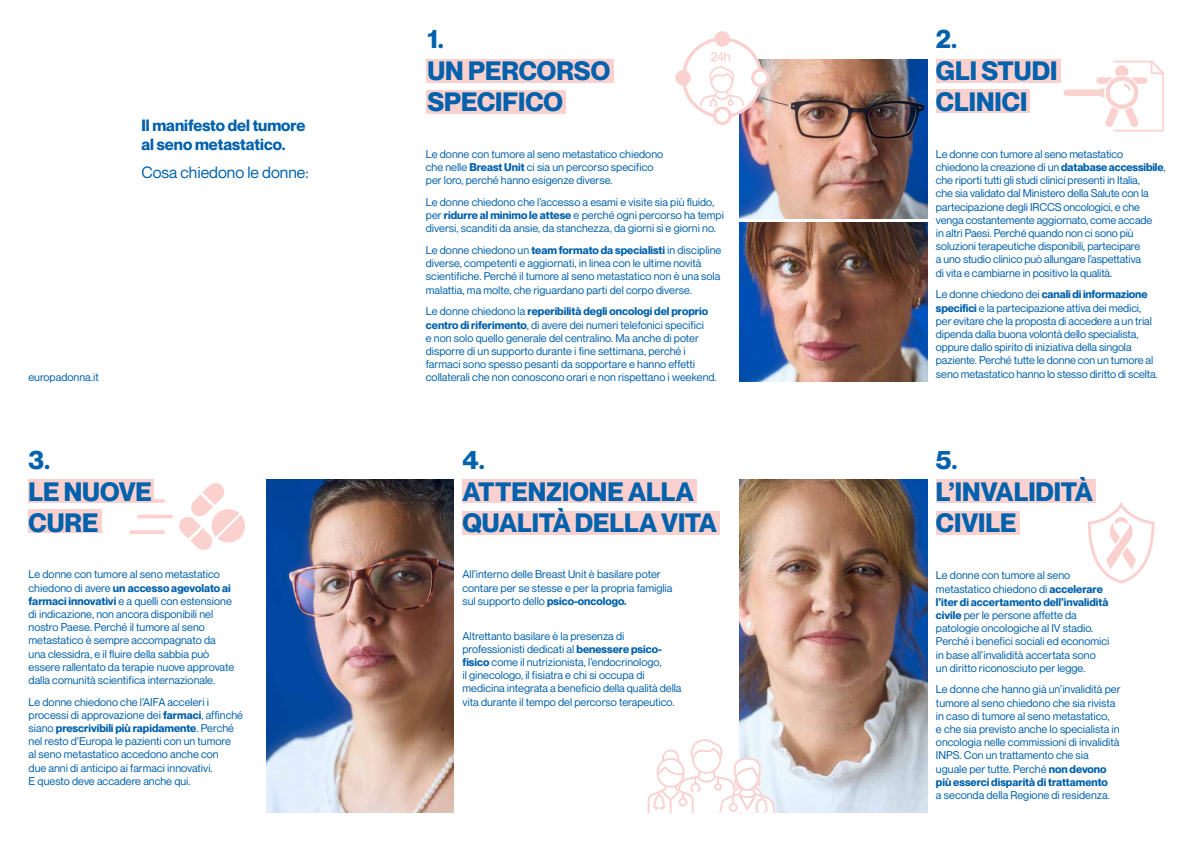
<style>
.page{position:relative;width:1191px;height:842px;background:#fff}
.page>*{position:absolute;margin:0;border:0;box-sizing:border-box;transform-origin:0 0}
.t1{font:700 26px/31.2px "Neue Montreal";color:#0061ac}
.t2{font:700 16px/19.2px "Neue Montreal";color:#0061ac}
.t3{font:16px "Neue Montreal";color:#0061ac}
.t4{font:11px/13.2px "Neue Montreal";color:#0061ac}
.s1{font-weight:700}
</style>
<div class="page">
<img style="left:739px;top:60px;width:188px;height:158px">
<img style="left:739px;top:223px;width:188px;height:158px">
<img style="left:739px;top:480px;width:188px;height:333px">
<img style="left:266px;top:480px;width:187px;height:333px">
<div style="left:426px;top:59px;width:187px;height:23px;background:#fad1ce"></div>
<div style="left:426px;top:90px;width:139px;height:23px;background:#fad1ce"></div>
<div style="left:936px;top:60px;width:124px;height:23px;background:#fad1ce"></div>
<div style="left:936px;top:90px;width:93px;height:23px;background:#fad1ce"></div>
<div style="left:1063px;top:90px;width:40px;height:6px;background:#fad1ce;border-radius:3px"></div>
<svg style="left:1096px;top:61px;width:67px;height:71px"></svg>
<svg style="left:179px;top:483px;width:66px;height:67px"></svg>
<hr style="left:137px;top:515px;width:36px;height:3px;background:#fad1ce;border-radius:2px">
<hr style="left:129px;top:499px;width:36px;height:4px;background:#fad1ce;border-radius:2px">
<svg style="left:129px;top:530px;width:36px;height:4px"></svg>
<div style="left:28px;top:480px;width:125px;height:23px;background:#fad1ce"></div>
<div style="left:28px;top:510px;width:74px;height:23px;background:#fad1ce"></div>
<div style="left:936px;top:480px;width:159px;height:23px;background:#fad1ce"></div>
<div style="left:936px;top:511px;width:83px;height:23px;background:#fad1ce"></div>
<svg style="left:647px;top:739px;width:128px;height:74px"></svg>
<svg style="left:1088px;top:502px;width:66px;height:81px"></svg>
<div style="left:714px;top:31px;width:16px;height:16px;background:#fad1ce;border-radius:50%"></div>
<div style="left:675px;top:70px;width:16px;height:16px;background:#fad1ce;border-radius:50%"></div>
<svg style="left:682px;top:37px;width:88px;height:88px"></svg>
<div style="left:462px;top:479px;width:235px;height:23px;background:#fad1ce"></div>
<div style="left:462px;top:511px;width:257px;height:23px;background:#fad1ce"></div>
<h2 class="t2" style="left:141px;top:115px;width:166px">Il manifesto del tumore al seno metastatico.</h2>
<h2 class="t3" style="left:141px;top:162px;width:169px">Cosa chiedono le donne:</h2>
<p class="t4" style="left:28px;top:371px;width:72px">europadonna.it</p>
<h1 class="t1" style="left:29px;top:444px;width:125px">3.<br>LE NUOVE<br>CURE</h1>
<p class="t4" style="left:29px;top:568px;width:207px">Le donne con tumore al seno metastatico chiedono di avere <span class="s1">un accesso agevolato ai farmaci innovativi</span> e a quelli con estensione di indicazione, non ancora disponibili nel nostro Paese. Perché il tumore al seno metastatico è sempre accompagnato da una clessidra, e il fluire della sabbia può essere rallentato da terapie nuove approvate dalla comunità scientifica internazionale.</p>
<p class="t4" style="left:29px;top:695px;width:216px">Le donne chiedono che l’AIFA acceleri i processi di approvazione dei <span class="s1">farmaci</span>, affinché siano <span class="s1">prescrivibili più rapidamente</span>. Perché nel resto d’Europa le pazienti con un tumore<br>al seno metastatico accedono anche con<br>due anni di anticipo ai farmaci innovativi.<br>E questo deve accadere anche qui.</p>
<h1 class="t1" style="left:427px;top:24px;width:184px">1.<br>UN PERCORSO<br>SPECIFICO</h1>
<h1 class="t1" style="left:936px;top:24px;width:123px">2.<br>GLI STUDI<br>CLINICI</h1>
<p class="t4" style="left:936px;top:147px;width:231px">Le donne con tumore al seno metastatico chiedono la creazione di un <span class="s1">database accessibile</span>, che riporti tutti gli studi clinici presenti in Italia,<br>che sia validato dal Ministero della Salute con la partecipazione degli IRCCS oncologici, e che venga costantemente aggiornato, come accade<br>in altri Paesi. Perché quando non ci sono più soluzioni terapeutiche disponibili, partecipare<br>a uno studio clinico può allungare l’aspettativa<br>di vita e cambiarne in positivo la qualità.</p>
<p class="t4" style="left:936px;top:288px;width:223px">Le donne chiedono dei <span class="s1">canali di informazione specifici</span> e la partecipazione attiva dei medici, per evitare che la proposta di accedere a un trial dipenda dalla buona volontà dello specialista, oppure dallo spirito di iniziativa della singola paziente. Perché tutte le donne con un tumore al seno metastatico hanno lo stesso diritto di scelta.</p>
<p class="t4" style="left:426px;top:147px;width:239px">Le donne con tumore al seno metastatico chiedono che nelle <span class="s1">Breast Unit</span> ci sia un percorso specifico per loro, perché hanno esigenze diverse.</p>
<p class="t4" style="left:426px;top:195px;width:299px">Le donne chiedono che l’accesso a esami e visite sia più fluido, per <span class="s1">ridurre al minimo le attese</span> e perché ogni percorso ha tempi diversi, scanditi da ansie, da stanchezza, da giorni sì e giorni no.</p>
<p class="t4" style="left:426px;top:244px;width:297px">Le donne chiedono un <span class="s1">team formato da specialisti</span> in discipline diverse, competenti e aggiornati, in linea con le ultime novità scientifiche. Perché il tumore al seno metastatico non è una sola malattia, ma molte, che riguardano parti del corpo diverse.</p>
<p class="t4" style="left:426px;top:305px;width:292px">Le donne chiedono la <span class="s1">reperibilità degli oncologi del proprio centro di riferimento</span>, di avere dei numeri telefonici specifici<br>e non solo quello generale del centralino. Ma anche di poter disporre di un supporto durante i fine settimana, perché i farmaci sono spesso pesanti da sopportare e hanno effetti collaterali che non conoscono orari e non rispettano i weekend.</p>
<h1 class="t1" style="left:462px;top:444px;width:256px">4.<br>ATTENZIONE ALLA<br>QUALITÀ DELLA VITA</h1>
<p class="t4" style="left:462px;top:568px;width:211px">All’interno delle Breast Unit è basilare poter contare per se stesse e per la propria famiglia sul supporto dello <span class="s1">psico-oncologo.</span></p>
<p class="t4" style="left:462px;top:629px;width:220px">Altrettanto basilare è la presenza di professionisti dedicati al <span class="s1">benessere psico&shy;fisico</span> come il nutrizionista, l’endocrinologo,<br>il ginecologo, il fisiatra e chi si occupa di medicina integrata a beneficio della qualità della vita durante il tempo del percorso terapeutico.</p>
<h1 class="t1" style="left:936px;top:444px;width:158px">5.<br>L’INVALIDITÀ<br>CIVILE</h1>
<p class="t4" style="left:936px;top:569px;width:175px">Le donne con tumore al seno metastatico chiedono di <span class="s1">accelerare l’iter di accertamento dell’invalidità civile</span> per le persone affette da patologie oncologiche al IV stadio.<br>Perché i benefici sociali ed economici in base all’invalidità accertata sono un diritto riconosciuto per legge.</p>
<p class="t4" style="left:936px;top:683px;width:186px">Le donne che hanno già un’invalidità per tumore al seno chiedono che sia rivista in caso di tumore al seno metastatico,<br>e che sia previsto anche lo specialista in oncologia nelle commissioni di invalidità INPS. Con un trattamento che sia uguale per tutte. Perché <span class="s1">non devono più esserci disparità di trattamento</span></p>
<p class="t4" style="left:936px;top:788px;width:175px">a seconda della Regione di residenza.</p>
</div>
